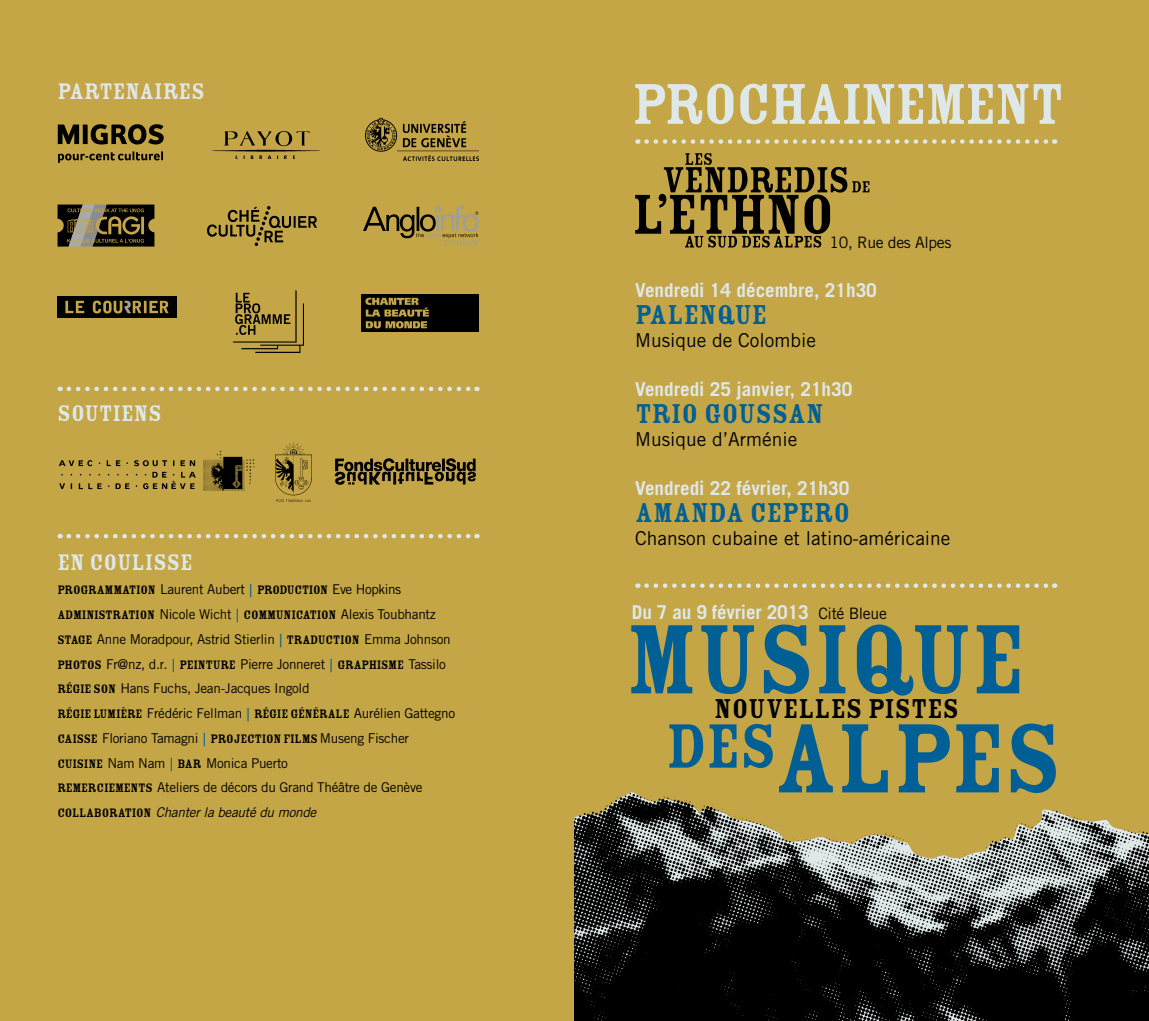
<style>
.page{position:relative;width:1149px;height:1021px;background:#fff}
.page>*{position:absolute;margin:0;border:0;box-sizing:border-box;transform-origin:0 0}
.t1{font:108px/99px "Rosewood Std Fill";letter-spacing:-.02em;color:#005f94;text-align:center}
.t2{font:63px "Rosewood Std Fill";letter-spacing:-.04em;color:#dfe8e8}
.t3{font:29.93px "Rosewood Std Fill";color:#005f94}
.t4{font:29.93px "Rosewood Std Fill";color:#000}
.t5{font:24.75px "Rosewood Std Fill";color:#dfe8e8}
.t6{font:700 19.12px "Trade Gothic";color:#dfe8e8}
.t7{font:19.12px "Trade Gothic";color:#000}
.t8{font:15.75px "Trade Gothic";letter-spacing:-.02em;color:#000}
.t9{font:13.5px/24.8px "Trade Gothic";letter-spacing:-.02em;color:#000}
.t10{font:13.5px/24.8px "Rosewood Std Fill";letter-spacing:-.02em;color:#000}
.s1{font-family:"Trade Gothic"}
.s2{color:#005f94}
.s3{color:#c4a646}
.s4{font-family:"Rosewood Std Fill"}
.s5{font-family:"Rosewood Std Fill";color:#005f94}
.s6{font-family:"Rosewood Std Fill";color:#c4a646}
.s7{font-style:italic}
</style>
<div class="page">
<div style="left:0;top:0;width:1148px;height:1020px;background:#c4a646"></div>
<svg style="left:69px;top:386px;width:408px;height:5px"></svg>
<svg style="left:69px;top:534px;width:408px;height:4px"></svg>
<img style="left:59px;top:451px;width:196px;height:40px">
<img style="left:276px;top:442px;width:35px;height:59px">
<img style="left:57px;top:124px;width:107px;height:39px">
<img style="left:212px;top:132px;width:108px;height:27px">
<img style="left:207px;top:207px;width:110px;height:38px">
<img style="left:366px;top:117px;width:112px;height:43px">
<img style="left:334px;top:458px;width:142px;height:27px">
<img style="left:57px;top:205px;width:97px;height:41px">
<img style="left:57px;top:296px;width:120px;height:21px">
<img style="left:363px;top:206px;width:115px;height:41px">
<svg style="left:646px;top:139px;width:408px;height:5px"></svg>
<svg style="left:635px;top:153px;width:234px;height:94px"></svg>
<img style="left:574px;top:583px;width:574px;height:437px">
<img style="left:233px;top:290px;width:71px;height:63px">
<img style="left:361px;top:294px;width:117px;height:38px">
<h3 class="t5" style="left:57px;top:78px;width:149px">PARTENAIRES</h3>
<h3 class="t5" style="left:57px;top:400px;width:106px">SOUTIENS</h3>
<h3 class="t5" style="left:57px;top:548px;width:137px">EN COULISSE</h3>
<p class="t10" style="left:57px;top:577px;width:389px">PROGRAMMATION <span class="s1">Laurent Aubert</span> <span class="s2">|</span> PRODUCTION <span class="s1">Eve Hopkins</span> <span class="s3">|<br></span>ADMINISTRATION <span class="s1">Nicole Wicht</span> <span class="s2">|</span> COMMUNICATION <span class="s1">Alexis Toubhantz</span> <span class="s3">|</span></p>
<p class="t9" style="left:57px;top:626px;width:404px"><span class="s4">STAGE</span> Anne Moradpour, Astrid Stierlin <span class="s5">|</span> <span class="s4">TRADUCTION</span> Emma Johnson <span class="s6">| </span><span class="s4">PHOTOS</span> Fr@nz, d.r. <span class="s5">|</span> <span class="s4">PEINTURE</span> Pierre Jonneret <span class="s5">|</span> <span class="s4">GRAPHISME</span> Tassilo <span class="s6">| </span><span class="s4">RÉGIE SON</span> Hans Fuchs, Jean-Jacques Ingold<br><span class="s4">RÉGIE LUMIÈRE</span> Frédéric Fellman <span class="s5">|</span> <span class="s4">RÉGIE GÉNÉRALE</span> Aurélien Gattegno <span class="s4">CAISSE</span> Floriano Tamagni <span class="s5">|</span> <span class="s4">PROJECTION FILMS</span> Museng Fischer</p>
<p class="t10" style="left:57px;top:751px;width:129px">CUISINE <span class="s1">Nam Nam</span> <span class="s2">|</span> BAR</p>
<p class="t9" style="left:57px;top:750px;width:366px;text-indent:148px">Monica Puerto<br><span class="s4">REMERCIEMENTS</span> Ateliers de décors du Grand Théâtre de Genève<br><span class="s4">COLLABORATION</span> <span class="s7">Chanter la beauté du monde</span></p>
<h2 class="t2" style="left:631px;top:70px;width:433px">PROCHAINEMENT</h2>
<p class="t8" style="left:829px;top:232px;width:123px">10, Rue des Alpes</p>
<h3 class="t6" style="left:635px;top:278px;width:243px">Vendredi 14 décembre, 21h30</h3>
<h3 class="t3" style="left:635px;top:298px;width:134px">PALENQUE</h3>
<h3 class="t7" style="left:635px;top:328px;width:182px">Musique de Colombie</h3>
<h3 class="t6" style="left:635px;top:377px;width:219px">Vendredi 25 janvier, 21h30</h3>
<h3 class="t3" style="left:635px;top:397px;width:190px">TRIO GOUSSAN</h3>
<h3 class="t7" style="left:635px;top:427px;width:164px">Musique d’Arménie</h3>
<h3 class="t6" style="left:635px;top:476px;width:215px">Vendredi 22 février, 21h30</h3>
<h3 class="t3" style="left:635px;top:496px;width:217px">AMANDA CEPERO</h3>
<h3 class="t7" style="left:635px;top:526px;width:317px">Chanson cubaine et latino-américaine</h3>
<h3 class="t6" style="left:631px;top:600px;width:178px">Du 7 au 9 février 2013</h3>
<h1 class="t1" style="left:625px;top:610px;width:438px">MUSIQUE<br><sup>DES</sup>ALPES</h1>
<p class="t8" style="left:818px;top:604px;width:70px">Cité Bleue</p>
<h3 class="t4" style="left:714px;top:692px;width:246px">NOUVELLES PISTES</h3>
</div>
